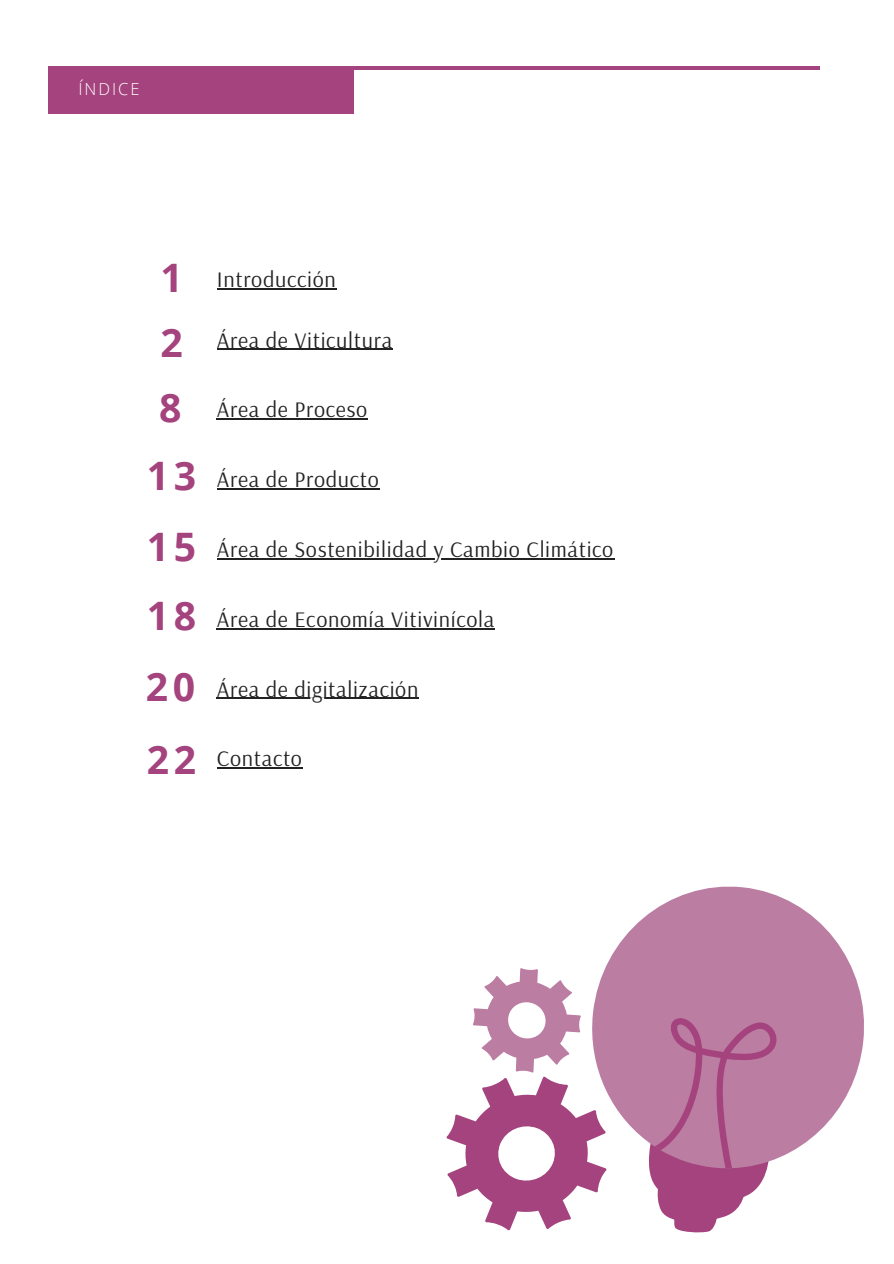
<style>
.page{position:relative;width:894px;height:1264px;background:#fff}
.page>*{position:absolute;margin:0;border:0;box-sizing:border-box;transform-origin:0 0}
.t1{font:700 39.15px "Open Sans";letter-spacing:.12em;color:#a4437d}
.t2{font:22.05px "Arsenal";letter-spacing:.03em;color:#222}
.t3{font:300 16.5px "Open Sans";letter-spacing:.12em;color:#fff}
</style>
<div class="page">
<hr style="left:48px;top:66px;width:771px;height:4px;background:#a4437d">
<div style="left:48px;top:66px;width:305px;height:47px;background:#a4437d"></div>
<hr style="left:217px;top:349px;width:176px;height:1px;background:#222">
<hr style="left:217px;top:418px;width:151px;height:2px;background:#222">
<hr style="left:217px;top:488px;width:162px;height:1px;background:#222">
<hr style="left:217px;top:558px;width:397px;height:1px;background:#222">
<hr style="left:217px;top:628px;width:278px;height:1px;background:#222">
<hr style="left:217px;top:697px;width:202px;height:2px;background:#222">
<hr style="left:217px;top:767px;width:85px;height:1px;background:#222">
<svg style="left:609px;top:886px;width:255px;height:264px;fill:#bb7da2"></svg>
<svg style="left:634px;top:1004px;width:160px;height:229px"></svg>
<svg style="left:446px;top:960px;width:172px;height:271px"></svg>
<hr style="left:217px;top:288px;width:119px;height:1px;background:#222">
<p class="t3" style="left:78px;top:78px;width:63px">ÍNDICE</p>
<p class="t1" style="left:160px;top:250px;width:24px">1</p>
<p class="t1" style="left:160px;top:315px;width:24px">2</p>
<h1 class="t1" style="left:159px;top:380px;width:24px">8</h1>
<h1 class="t1" style="left:147px;top:448px;width:51px">13</h1>
<h1 class="t1" style="left:147px;top:519px;width:51px">15</h1>
<h1 class="t1" style="left:147px;top:588px;width:51px">18</h1>
<h1 class="t1" style="left:146px;top:659px;width:51px">20</h1>
<h1 class="t1" style="left:147px;top:732px;width:51px">22</h1>
<p class="t2" style="left:217px;top:265px;width:120px">Introducción</p>
<p class="t2" style="left:217px;top:325px;width:177px">Área de Viticultura</p>
<p class="t2" style="left:217px;top:395px;width:152px">Área de Proceso</p>
<p class="t2" style="left:217px;top:465px;width:163px">Área de Producto</p>
<p class="t2" style="left:217px;top:535px;width:398px">Área de Sostenibilidad y Cambio Climático</p>
<p class="t2" style="left:217px;top:604px;width:279px">Área de Economía Vitivinícola</p>
<p class="t2" style="left:217px;top:674px;width:203px">Área de digitalización</p>
<p class="t2" style="left:217px;top:744px;width:87px">Contacto</p>
</div>
